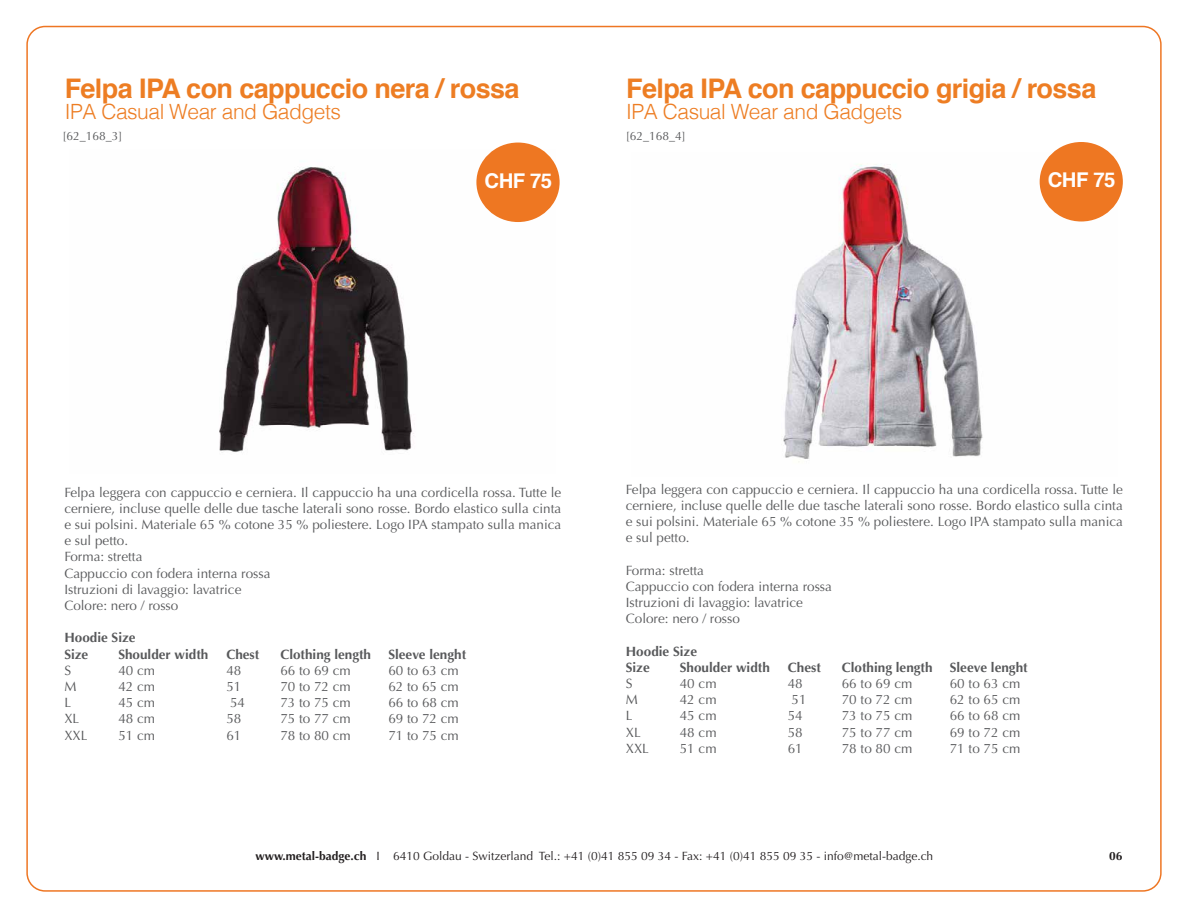
<style>
.page{position:relative;width:1188px;height:918px;background:#fff}
.page>*{position:absolute;margin:0;border:0;box-sizing:border-box;transform-origin:0 0}
.t1{font:700 27px "Helvetica";letter-spacing:-.02em;color:#ed7d23}
.t2{font:300 21px "Helvetica";letter-spacing:-.02em;color:#ed7d23}
.t3{font:700 20.4px "Helvetica";letter-spacing:-.02em;color:#fff}
.t4{font:13.5px/16.2px "Optima";color:#58595b}
.t5{font:700 13.5px/16.2px "Optima";color:#58595b}
.t6{font:12px "Optima";color:#231f20}
.t7{font:12px "Optima";color:#58595b}
.t8{font:700 12px "Optima";color:#231f20}
.s1{font-weight:700}
</style>
<div class="page">
<img style="left:783px;top:152px;width:334px;height:310px">
<img style="left:219px;top:150px;width:337px;height:302px">
<div style="left:476px;top:143px;width:84px;height:79px;background:#e72;border-radius:50%"></div>
<div style="left:1040px;top:142px;width:83px;height:80px;background:#e72;border-radius:50%"></div>
<h1 class="t1" style="left:65px;top:67px;width:456px">Felpa IPA con cappuccio nera / rossa</h1>
<h2 class="t2" style="left:65px;top:94px;width:278px">IPA Casual Wear and Gadgets</h2>
<p class="t7" style="left:63px;top:129px;width:62px">[62_168_3]</p>
<h3 class="t3" style="left:484px;top:164px;width:69px">CHF 75</h3>
<h1 class="t1" style="left:626px;top:67px;width:472px">Felpa IPA con cappuccio grigia / rossa</h1>
<h2 class="t2" style="left:626px;top:94px;width:278px">IPA Casual Wear and Gadgets</h2>
<p class="t7" style="left:626px;top:129px;width:62px">[62_168_4]</p>
<h3 class="t3" style="left:1048px;top:164px;width:69px">CHF 75</h3>
<p class="t4" style="left:64px;top:484px;width:498px">Felpa leggera con cappuccio e cerniera. Il cappuccio ha una cordicella rossa. Tutte le cerniere, incluse quelle delle due tasche laterali sono rosse. Bordo elastico sulla cinta e sui polsini. Materiale 65 % cotone 35 % poliestere. Logo IPA stampato sulla manica e sul petto.<br>Forma: stretta<br>Cappuccio con fodera interna rossa<br>Istruzioni di lavaggio: lavatrice<br>Colore: nero / rosso</p>
<p class="t5" style="left:64px;top:630px;width:73px">Hoodie Size<br>Size</p>
<p class="t5" style="left:118px;top:646px;width:92px">Shoulder width</p>
<p class="t5" style="left:226px;top:646px;width:35px">Chest</p>
<p class="t5" style="left:280px;top:646px;width:92px">Clothing length</p>
<p class="t5" style="left:388px;top:646px;width:79px">Sleeve lenght</p>
<p class="t4" style="left:64px;top:662px;width:8px">S</p>
<p class="t4" style="left:118px;top:662px;width:38px">40 cm</p>
<p class="t4" style="left:226px;top:662px;width:17px">48</p>
<p class="t4" style="left:280px;top:662px;width:72px">66 to 69 cm</p>
<p class="t4" style="left:388px;top:662px;width:72px">60 to 63 cm</p>
<p class="t4" style="left:64px;top:678px;width:14px">M</p>
<p class="t4" style="left:118px;top:678px;width:38px">42 cm</p>
<p class="t4" style="left:226px;top:678px;width:17px">51</p>
<p class="t4" style="left:280px;top:678px;width:72px">70 to 72 cm</p>
<p class="t4" style="left:388px;top:678px;width:72px">62 to 65 cm</p>
<p class="t4" style="left:64px;top:695px;width:8px">L</p>
<p class="t4" style="left:118px;top:695px;width:38px">45 cm</p>
<p class="t4" style="left:230px;top:695px;width:17px">54</p>
<p class="t4" style="left:280px;top:695px;width:72px">73 to 75 cm</p>
<p class="t4" style="left:388px;top:695px;width:72px">66 to 68 cm</p>
<p class="t4" style="left:64px;top:711px;width:16px">XL</p>
<p class="t4" style="left:118px;top:711px;width:38px">48 cm</p>
<p class="t4" style="left:226px;top:711px;width:17px">58</p>
<p class="t4" style="left:280px;top:711px;width:72px">75 to 77 cm</p>
<p class="t4" style="left:388px;top:711px;width:72px">69 to 72 cm</p>
<p class="t4" style="left:64px;top:727px;width:25px">XXL</p>
<p class="t4" style="left:118px;top:727px;width:38px">51 cm</p>
<p class="t4" style="left:226px;top:727px;width:17px">61</p>
<p class="t4" style="left:280px;top:727px;width:72px">78 to 80 cm</p>
<p class="t4" style="left:388px;top:727px;width:72px">71 to 75 cm</p>
<p class="t4" style="left:626px;top:481px;width:499px;text-align:justify">Felpa leggera con cappuccio e cerniera. Il cappuccio ha una cordicella rossa. Tutte le cerniere, incluse quelle delle due tasche laterali sono rosse. Bordo elastico sulla cinta e sui polsini. Materiale 65 % cotone 35 % poliestere. Logo IPA stampato sulla manica e sul petto.</p>
<p class="t4" style="left:626px;top:562px;width:208px">Forma: stretta<br>Cappuccio con fodera interna rossa<br>Istruzioni di lavaggio: lavatrice<br>Colore: nero / rosso</p>
<p class="t5" style="left:626px;top:643px;width:73px">Hoodie Size<br>Size</p>
<p class="t5" style="left:680px;top:659px;width:92px">Shoulder width</p>
<p class="t5" style="left:788px;top:659px;width:35px">Chest</p>
<p class="t5" style="left:842px;top:659px;width:92px">Clothing length</p>
<p class="t5" style="left:950px;top:659px;width:79px">Sleeve lenght</p>
<p class="t4" style="left:626px;top:675px;width:8px">S</p>
<p class="t4" style="left:680px;top:675px;width:38px">40 cm</p>
<p class="t4" style="left:788px;top:675px;width:17px">48</p>
<p class="t4" style="left:842px;top:675px;width:72px">66 to 69 cm</p>
<p class="t4" style="left:950px;top:675px;width:72px">60 to 63 cm</p>
<p class="t4" style="left:626px;top:692px;width:14px">M</p>
<p class="t4" style="left:680px;top:692px;width:38px">42 cm</p>
<p class="t4" style="left:792px;top:692px;width:17px">51</p>
<p class="t4" style="left:842px;top:692px;width:72px">70 to 72 cm</p>
<p class="t4" style="left:950px;top:692px;width:72px">62 to 65 cm</p>
<p class="t4" style="left:626px;top:708px;width:8px">L</p>
<p class="t4" style="left:680px;top:708px;width:38px">45 cm</p>
<p class="t4" style="left:788px;top:708px;width:17px">54</p>
<p class="t4" style="left:842px;top:708px;width:72px">73 to 75 cm</p>
<p class="t4" style="left:950px;top:708px;width:72px">66 to 68 cm</p>
<p class="t4" style="left:626px;top:724px;width:16px">XL</p>
<p class="t4" style="left:680px;top:724px;width:38px">48 cm</p>
<p class="t4" style="left:788px;top:724px;width:17px">58</p>
<p class="t4" style="left:842px;top:724px;width:72px">75 to 77 cm</p>
<p class="t4" style="left:950px;top:724px;width:72px">69 to 72 cm</p>
<p class="t4" style="left:626px;top:740px;width:25px">XXL</p>
<p class="t4" style="left:680px;top:740px;width:38px">51 cm</p>
<p class="t4" style="left:788px;top:740px;width:17px">61</p>
<p class="t4" style="left:842px;top:740px;width:72px">78 to 80 cm</p>
<p class="t4" style="left:950px;top:740px;width:72px">71 to 75 cm</p>
<p class="t6" style="left:255px;top:849px;width:679px"><span class="s1">www.metal-badge.ch</span> I 6410 Goldau - Switzerland Tel.: +41 (0)41 855 09 34 - Fax: +41 (0)41 855 09 35 - info@metal-badge.ch</p>
<p class="t8" style="left:1109px;top:849px;width:15px">06</p>
</div>
